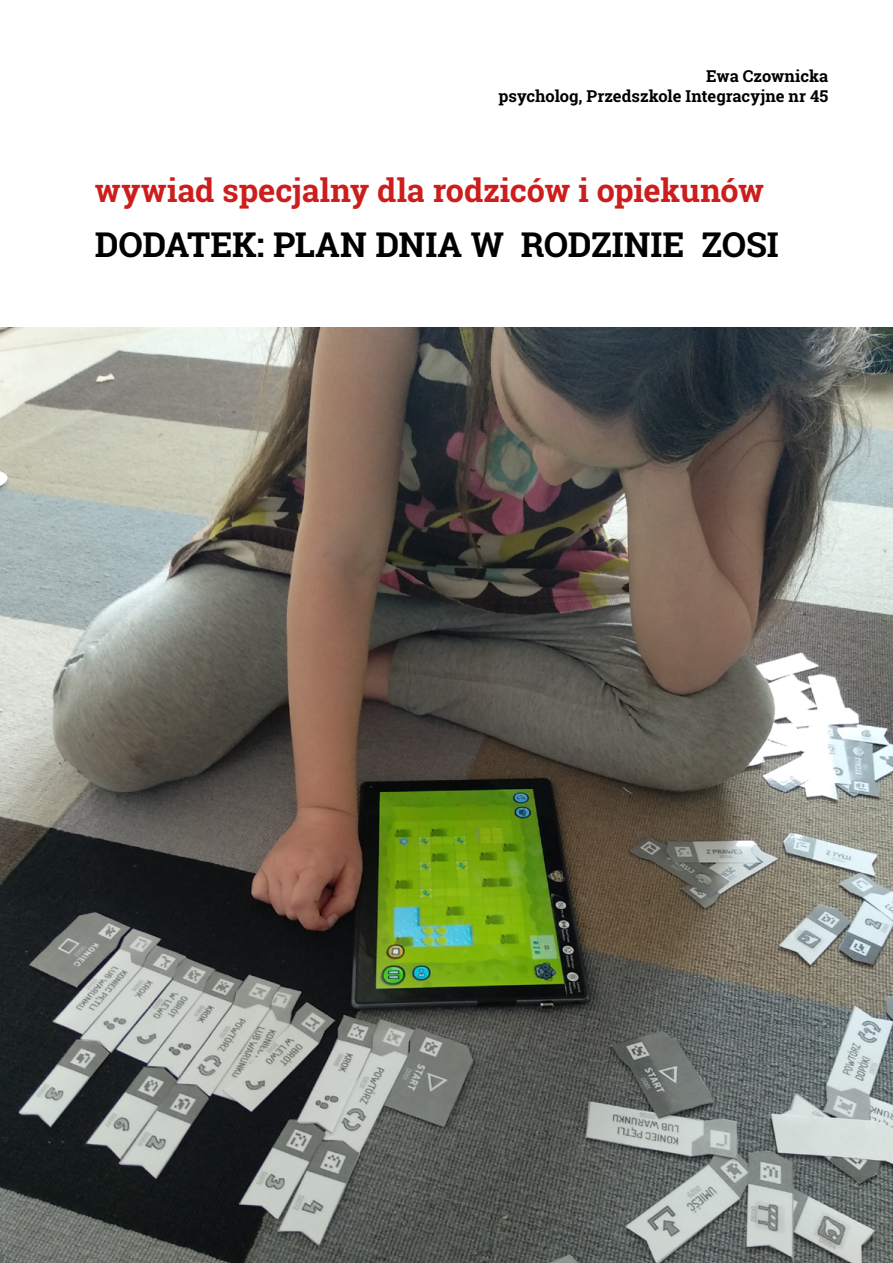
<style>
.page{position:relative;width:893px;height:1263px;background:#fff}
.page>*{position:absolute;margin:0;border:0;box-sizing:border-box;transform-origin:0 0}
.t1{font:700 34.5px "Roboto Slab";letter-spacing:-.005em;color:#000}
.t2{font:700 32.4px "Roboto Slab";letter-spacing:-.005em;color:#cc1e1c}
.t3{font:700 16.5px/19.8px "Roboto Slab";color:#000;text-align:right}
</style>
<div class="page">
<img style="left:0;top:327px;width:893px;height:936px">
<p class="t3" style="left:499px;top:66px;width:331px">Ewa Czownicka<br>psycholog, Przedszkole Integracyjne nr 45</p>
<h2 class="t2" style="left:95px;top:168px;width:671px">wywiad specjalny dla rodziców i opiekunów</h2>
<h1 class="t1" style="left:95px;top:221px;width:685px">DODATEK: PLAN DNIA W RODZINIE ZOSI</h1>
</div>
